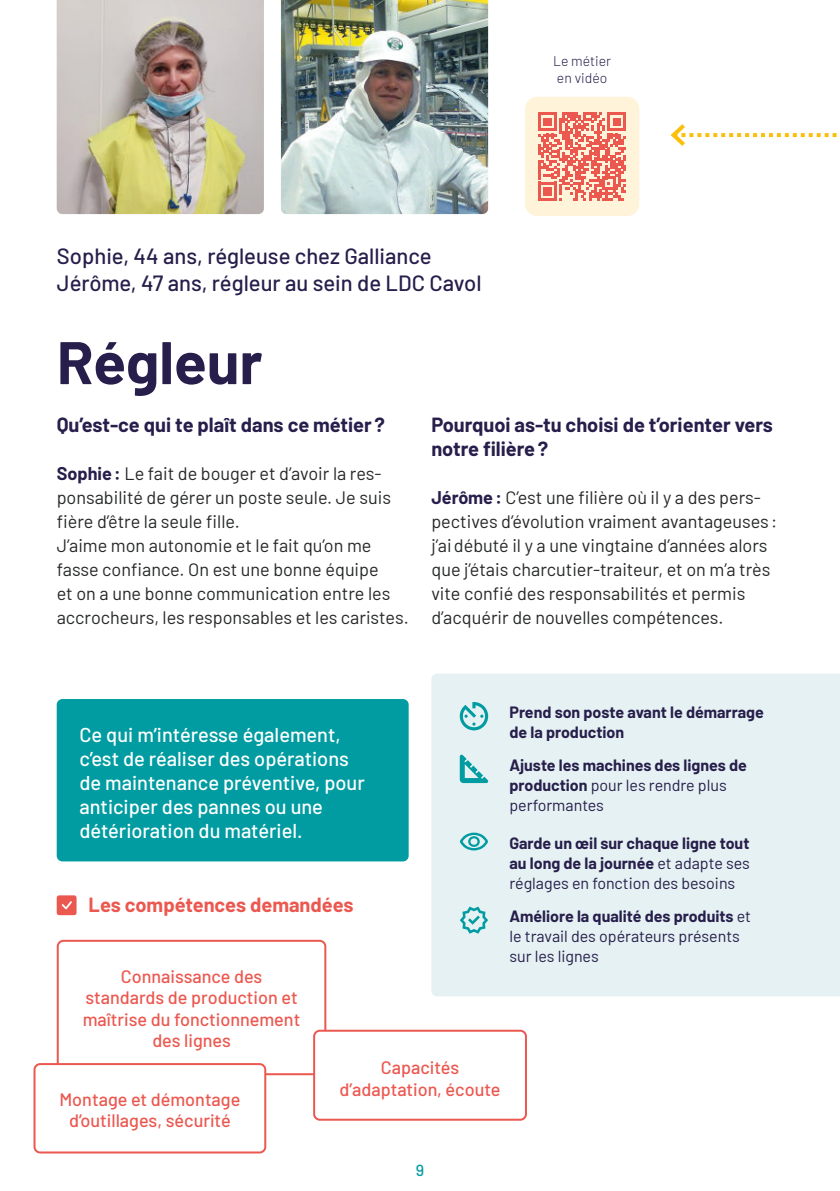
<style>
.page{position:relative;width:840px;height:1191px;background:#fff}
.page>*{position:absolute;margin:0;border:0;box-sizing:border-box;transform-origin:0 0}
.t1{font:700 60px "Barlow";color:#271e4b}
.t2{font:500 22px/26.4px "Barlow";color:#271e4b}
.t3{font:500 20px/24px "Barlow";color:#fff}
.t4{font:700 20px/24px "Barlow";color:#271e4b}
.t5{font:700 20px "Barlow";color:#eb5850}
.t6{font:18px/24px "Barlow";color:#262827}
.t7{font:500 18px/21.6px "Barlow";color:#eb5850;text-align:center}
.t8{font:700 16px/20px "Barlow";color:#271e4b}
.t9{font:16px/20px "Barlow";color:#271e4b}
.t10{font:500 16px "Barlow";color:#009ca1}
.t11{font:300 14px/16.8px "Barlow";color:#271e4b}
.s1{font-weight:700;color:#271e4b}
.s2{font-weight:400}
.s3{font-weight:700}
</style>
<div class="page">
<svg style="left:57px;top:895px;width:19px;height:20px"></svg>
<div style="left:431px;top:674px;width:408px;height:322px;background:#e5f1f2"></div>
<svg style="left:459px;top:702px;width:29px;height:28px"></svg>
<svg style="left:459px;top:754px;width:29px;height:29px"></svg>
<svg style="left:459px;top:832px;width:29px;height:18px"></svg>
<svg style="left:459px;top:906px;width:29px;height:27px"></svg>
<div style="left:57px;top:939px;width:269px;height:136px;border:2px solid #eb5850;border-radius:6px"></div>
<div style="left:314px;top:1030px;width:211px;height:89px;background:#fff;border-radius:6px"></div>
<div style="left:313px;top:1029px;width:213px;height:91px;border:2px solid #eb5850;border-radius:6px"></div>
<img style="left:281px;top:0;width:207px;height:214px">
<img style="left:57px;top:0;width:207px;height:214px">
<div style="left:34px;top:1064px;width:231px;height:88px;background:#fff;border-radius:6px"></div>
<div style="left:33px;top:1063px;width:233px;height:90px;border:2px solid #eb5850;border-radius:6px"></div>
<svg style="left:670px;top:124px;width:167px;height:22px"></svg>
<div style="left:57px;top:699px;width:351px;height:162px;background:#009ca1;border-radius:6px"></div>
<div style="left:524px;top:97px;width:115px;height:119px;background:#fff3da;border-radius:12px"></div>
<svg style="left:538px;top:112px;width:88px;height:88px"></svg>
<p class="t2" style="left:57px;top:241px;width:426px">Sophie, 44 ans, régleuse chez Galliance<br>Jérôme, 47 ans, régleur au sein de LDC Cavol</p>
<p class="t11" style="left:553px;top:54px;width:60px">Le métier en vidéo</p>
<h1 class="t1" style="left:57px;top:318px;width:207px">Régleur</h1>
<p class="t4" style="left:57px;top:411px;width:329px">Qu’est-ce qui te plaît dans ce métier ?</p>
<p class="t6" style="left:57px;top:460px;width:353px"><span class="s1">Sophie :</span> Le fait de bouger et d’avoir la res&shy;ponsabilité de gérer un poste seule. Je suis fière d’être la seule fille.<br>J’aime mon autonomie et le fait qu’on me fasse confiance. On est une bonne équipe<br>et on a une bonne communication entre les accrocheurs, les responsables et les caristes.</p>
<p class="t4" style="left:431px;top:411px;width:343px">Pourquoi as-tu choisi de t’orienter vers notre filière ?</p>
<p class="t6" style="left:431px;top:484px;width:347px"><span class="s1">Jérôme :</span> C’est une filière où il y a des pers&shy;pectives d’évolution vraiment avantageuses : j’ai débuté il y a une vingtaine d’années alors que j’étais charcutier-traiteur, et on m’a très vite confié des responsabilités et permis d’acquérir de nouvelles compétences.</p>
<p class="t3" style="left:79px;top:724px;width:287px">Ce qui m’intéresse également, c’est de réaliser des opérations de maintenance préventive, pour anticiper des pannes ou une détérioration du matériel.</p>
<p class="t5" style="left:88px;top:890px;width:266px">Les compétences demandées</p>
<p class="t7" style="left:83px;top:966px;width:219px">Connaissance des standards de production et maîtrise du fonctionnement des lignes</p>
<p class="t8" style="left:509px;top:701px;width:256px">Prend son poste avant le démarrage de la production</p>
<p class="t8" style="left:509px;top:754px;width:239px">Ajuste les machines des lignes de production <span class="s2">pour les rendre plus performantes</span></p>
<p class="t8" style="left:509px;top:831px;width:242px;text-align:justify">Garde un œil sur chaque ligne tout au long de la journée <span class="s2">et adapte ses réglages en fonction des besoins</span></p>
<p class="t9" style="left:509px;top:907px;width:243px"><span class="s3">Améliore la qualité des produits</span> et le travail des opérateurs présents sur les lignes</p>
<p class="t7" style="left:59px;top:1090px;width:182px">Montage et démontage d’outillages, sécurité</p>
<p class="t7" style="left:339px;top:1058px;width:162px">Capacités d’adaptation, écoute</p>
<p class="t10" style="left:415px;top:1164px;width:10px">9</p>
</div>
